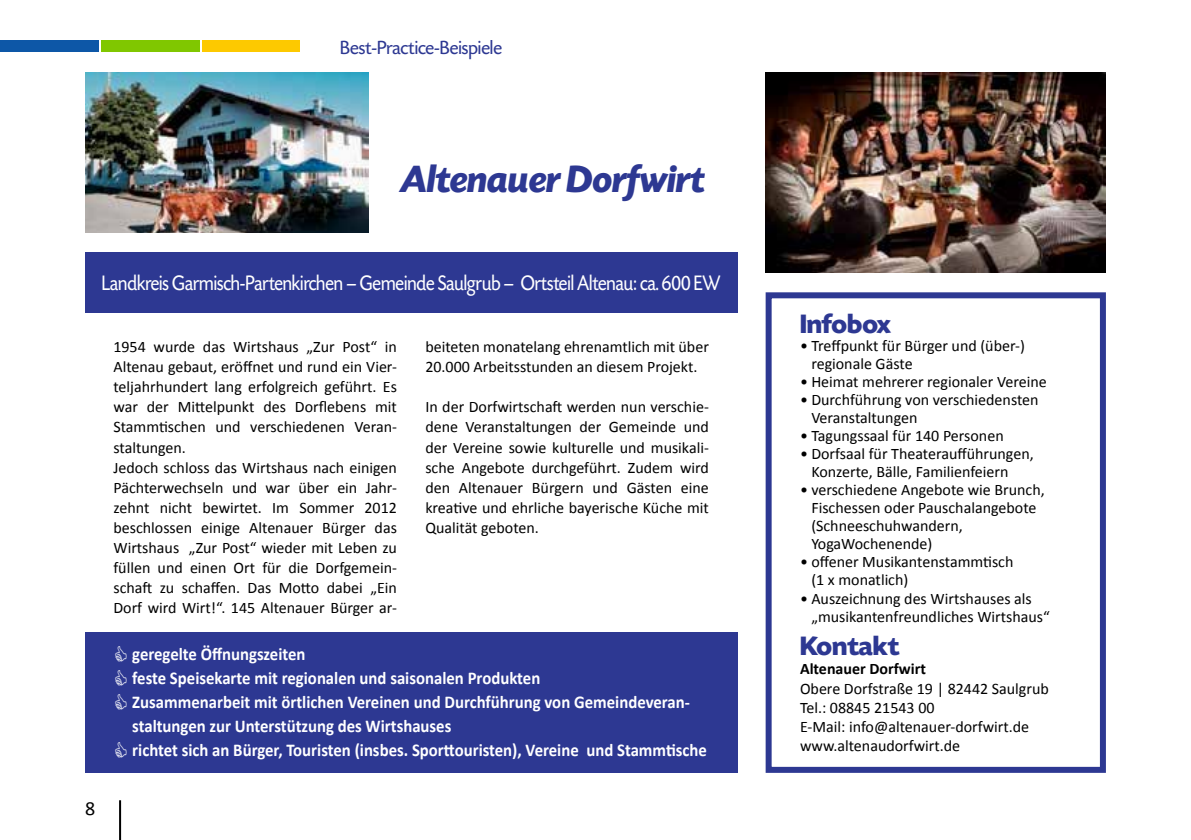
<style>
.page{position:relative;width:1191px;height:840px;background:#fff}
.page>*{position:absolute;margin:0;border:0;box-sizing:border-box;transform-origin:0 0}
.t1{font:italic 700 40px "Today SHOP";color:#2d3892}
.t2{font:700 28px "Today SHOP";color:#2d3892}
.t3{font:22px "Today SHOP";color:#fff;scale:.89 1}
.t4{font:20px "Today SHOP";color:#2d3892}
.t5{font:20px "Calibri";color:#000}
.t6{font:700 18px/24px "Calibri";color:#fff;scale:.93 1}
.t7{font:16px/20px "Calibri";color:#000}
.t8{font:700 16px "Calibri";color:#000}
</style>
<div class="page">
<hr style="left:119px;top:799px;width:2px;height:40px;background:#000">
<div style="left:0;top:40px;width:98px;height:12px;background:#0d57a7"></div>
<div style="left:101px;top:40px;width:98px;height:12px;background:#80c700"></div>
<div style="left:202px;top:40px;width:97px;height:12px;background:#fdc900"></div>
<img style="left:765px;top:72px;width:341px;height:200px">
<div style="left:85px;top:252px;width:652px;height:60px;background:#2d3892"></div>
<div style="left:85px;top:632px;width:652px;height:140px;background:#2d3892"></div>
<div style="left:765px;top:292px;width:341px;height:480px;border:6px solid #2d3892"></div>
<img style="left:85px;top:72px;width:284px;height:160px">
<p class="t4" style="left:340px;top:37px;width:163px">Best-Practice-Beispiele</p>
<h1 class="t1" style="left:401px;top:158px;width:306px">Altenauer Dorfwirt</h1>
<h3 class="t3" style="left:102px;top:271px;width:696px">Landkreis Garmisch-Partenkirchen – Gemeinde Saulgrub – Ortsteil Altenau: ca. 600 EW</h3>
<p class="t5" style="left:85px;top:795px;width:12px">8</p>
<p class="t7" style="left:113px;top:336px;width:285px">1954 wurde das Wirtshaus „Zur Post“ in Altenau gebaut, eröffnet und rund ein Vier&shy;teljahrhundert lang erfolgreich geführt. Es war der Mittelpunkt des Dorflebens mit Stammtischen und verschiedenen Veran&shy;staltungen.<br>Jedoch schloss das Wirtshaus nach einigen Pächterwechseln und war über ein Jahr&shy;zehnt nicht bewirtet. Im Sommer 2012 beschlossen einige Altenauer Bürger das Wirtshaus „Zur Post“ wieder mit Leben zu füllen und einen Ort für die Dorfgemein&shy;schaft zu schaffen. Das Motto dabei „Ein Dorf wird Wirt!“. 145 Altenauer Bürger ar-</p>
<p class="t7" style="left:425px;top:336px;width:285px">beiteten monatelang ehrenamtlich mit über<br>20.000 Arbeitsstunden an diesem Projekt.</p>
<p class="t7" style="left:425px;top:396px;width:285px;text-align:justify">In der Dorfwirtschaft werden nun verschie&shy;dene Veranstaltungen der Gemeinde und der Vereine sowie kulturelle und musikali&shy;sche Angebote durchgeführt. Zudem wird den Altenauer Bürgern und Gästen eine kreative und ehrliche bayerische Küche mit Qualität geboten.</p>
<p class="t6" style="left:132px;top:641px;width:619px">geregelte Öffnungszeiten<br>feste Speisekarte mit regionalen und saisonalen Produkten<br>Zusammenarbeit mit örtlichen Vereinen und Durchführung von Gemeindeveran&shy;staltungen zur Unterstützung des Wirtshauses<br>richtet sich an Bürger, Touristen (insbes. Sporttouristen), Vereine und Stammtische</p>
<h2 class="t2" style="left:800px;top:309px;width:93px">Infobox</h2>
<p class="t7" style="left:811px;top:336px;width:215px;line-height:18px;text-indent:-11px">• Treffpunkt für Bürger und (über-) regionale Gäste</p>
<p class="t7" style="left:800px;top:371px;width:248px">• Heimat mehrerer regionaler Vereine</p>
<p class="t7" style="left:811px;top:390px;width:229px;line-height:18px;text-indent:-11px">• Durchführung von verschiedensten<br>Veranstaltungen</p>
<p class="t7" style="left:800px;top:425px;width:205px">• Tagungssaal für 140 Personen</p>
<p class="t7" style="left:811px;top:444px;width:224px;line-height:18px;text-indent:-11px">• Dorfsaal für Theateraufführungen,<br>Konzerte, Bälle, Familienfeiern</p>
<p class="t7" style="left:811px;top:480px;width:235px;line-height:18px;text-indent:-11px">• verschiedene Angebote wie Brunch,<br>Fischessen oder Pauschalangebote (Schneeschuhwandern,<br>YogaWochenende)</p>
<p class="t7" style="left:811px;top:552px;width:204px;line-height:18px;text-indent:-11px">• offener Musikantenstammtisch (1 x monatlich)</p>
<p class="t7" style="left:811px;top:588px;width:240px;line-height:18px;text-indent:-11px">• Auszeichnung des Wirtshauses als „musikantenfreundliches Wirtshaus“</p>
<h2 class="t2" style="left:800px;top:631px;width:101px">Kontakt</h2>
<p class="t8" style="left:800px;top:658px;width:128px">Altenauer Dorfwirt</p>
<p class="t7" style="left:800px;top:677px;width:250px;line-height:19.2px">Obere Dorfstraße 19 | 82442 Saulgrub<br>Tel.: 08845 21543 00<br>E-Mail: info@altenauer-dorfwirt.de www.altenaudorfwirt.de</p>
</div>
